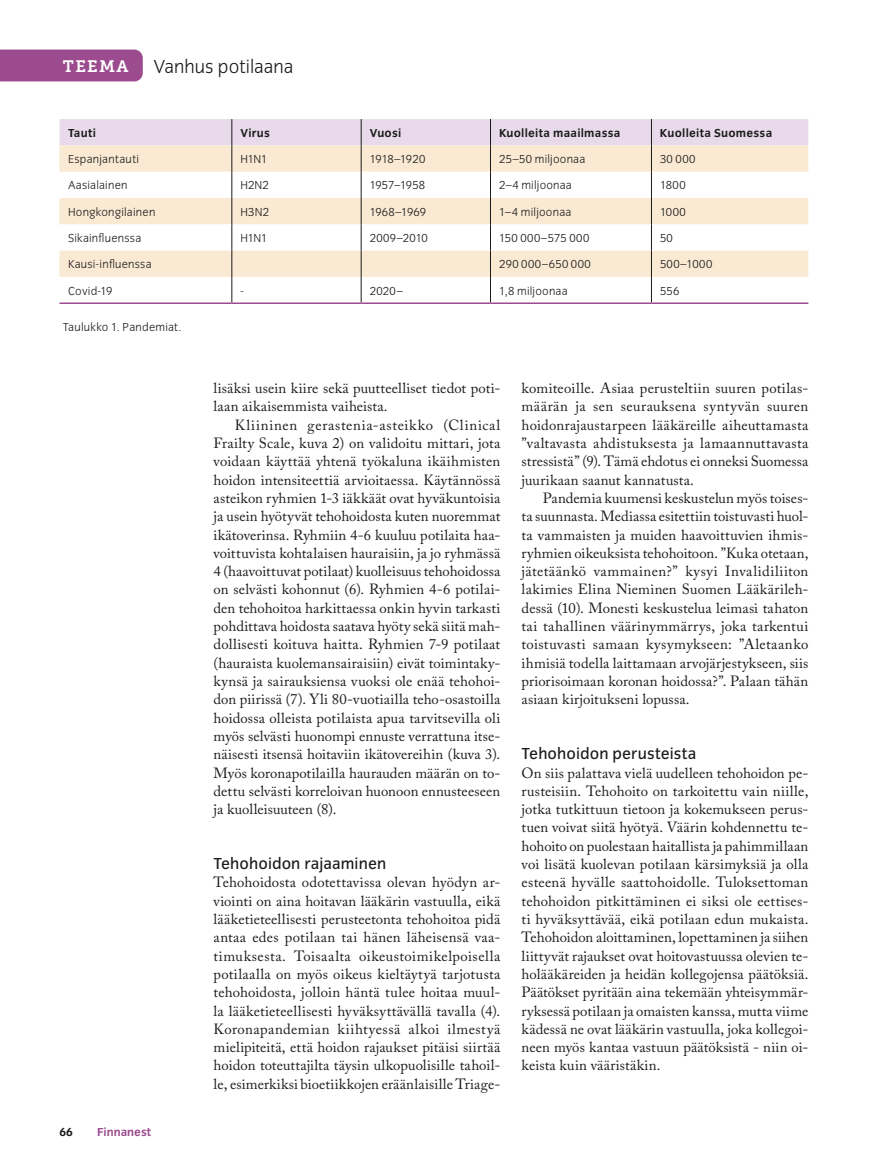
<style>
.page{position:relative;width:885px;height:1174px;background:#fff}
.page>*{position:absolute;margin:0;border:0;box-sizing:border-box;transform-origin:0 0}
.t1{font:300 19.5px "Congress Sans";color:#1b1b1a}
.t2{font:16.5px "Congress Sans";letter-spacing:.005em;color:#1b1b1a}
.t3{font:16.5px "Museo Slab 700";letter-spacing:.08em;color:#fff}
.t4{font:14.7px/18.3px "Adobe Caslon Pro";letter-spacing:.01em;color:#1b1b1a;text-align:justify}
.t5{font:300 12px "Congress Sans";letter-spacing:.02em;color:#1b1b1a}
.t6{font:700 12px "Congress Sans";letter-spacing:.02em;color:#1b1b1a}
.t7{font:300 12px "Congress Sans";letter-spacing:-.025em;color:#1b1b1a}
.t8{font:700 12px "Congress Sans";color:#9b4b8e}
</style>
<div class="page">
<svg style="left:59px;top:119px;width:749px;height:183px"></svg>
<hr style="left:59px;top:302px;width:173px;height:2px;background:#9b4b8e">
<hr style="left:232px;top:302px;width:129px;height:2px;background:#9b4b8e">
<hr style="left:361px;top:302px;width:129px;height:2px;background:#9b4b8e">
<hr style="left:490px;top:302px;width:161px;height:2px;background:#9b4b8e">
<hr style="left:651px;top:302px;width:157px;height:2px;background:#9b4b8e">
<div style="left:0;top:50px;width:143px;height:31px;background:#9b4b8e"></div>
<p class="t3" style="left:63px;top:57px;width:67px">TEEMA</p>
<h1 class="t1" style="left:153px;top:56px;width:141px">Vanhus potilaana</h1>
<p class="t6" style="left:68px;top:126px;width:29px">Tauti</p>
<p class="t6" style="left:240px;top:126px;width:31px">Virus</p>
<p class="t6" style="left:369px;top:126px;width:33px">Vuosi</p>
<p class="t6" style="left:499px;top:126px;width:123px">Kuolleita maailmassa</p>
<p class="t6" style="left:660px;top:126px;width:114px">Kuolleita Suomessa</p>
<p class="t5" style="left:68px;top:153px;width:73px">Espanjantauti</p>
<p class="t5" style="left:240px;top:153px;width:29px">H1N1</p>
<p class="t7" style="left:369px;top:153px;width:57px">1918–1920</p>
<p class="t5" style="left:499px;top:153px;width:88px">25–50 miljoonaa</p>
<p class="t5" style="left:660px;top:153px;width:37px">30 000</p>
<p class="t5" style="left:68px;top:179px;width:61px">Aasialainen</p>
<p class="t5" style="left:240px;top:179px;width:30px">H2N2</p>
<p class="t5" style="left:369px;top:179px;width:57px">1957–1958</p>
<p class="t5" style="left:499px;top:179px;width:74px">2–4 miljoonaa</p>
<p class="t5" style="left:660px;top:179px;width:27px">1800</p>
<p class="t5" style="left:68px;top:205px;width:89px">Hongkongilainen</p>
<p class="t5" style="left:240px;top:205px;width:30px">H3N2</p>
<p class="t5" style="left:369px;top:205px;width:58px">1968–1969</p>
<p class="t5" style="left:499px;top:205px;width:74px">1–4 miljoonaa</p>
<p class="t5" style="left:660px;top:205px;width:27px">1000</p>
<p class="t5" style="left:68px;top:232px;width:75px">Sikainfluenssa</p>
<p class="t5" style="left:240px;top:232px;width:29px">H1N1</p>
<p class="t5" style="left:369px;top:232px;width:60px">2009–2010</p>
<p class="t5" style="left:499px;top:232px;width:92px">150 000–575 000</p>
<p class="t5" style="left:660px;top:232px;width:14px">50</p>
<p class="t5" style="left:68px;top:258px;width:85px">Kausi-influenssa</p>
<p class="t5" style="left:499px;top:258px;width:93px">290 000–650 000</p>
<p class="t5" style="left:660px;top:258px;width:54px">500–1000</p>
<p class="t5" style="left:68px;top:284px;width:46px">Covid-19</p>
<p class="t5" style="left:240px;top:284px;width:5px">-</p>
<p class="t5" style="left:369px;top:284px;width:34px">2020–</p>
<p class="t5" style="left:499px;top:284px;width:70px">1,8 miljoonaa</p>
<p class="t5" style="left:660px;top:284px;width:21px">556</p>
<p class="t5" style="left:63px;top:320px;width:120px">Taulukko 1. Pandemiat.</p>
<p class="t6" style="left:60px;top:1125px;width:15px">66</p>
<p class="t8" style="left:97px;top:1125px;width:56px">Finnanest</p>
<p class="t4" style="left:213px;top:379px;width:288px">lisäksi usein kiire sekä puutteelliset tiedot poti&shy;laan aikaisemmista vaiheista.</p>
<p class="t4" style="left:213px;top:415px;width:288px;text-indent:21px">Kliininen gerastenia-asteikko (Clinical Frailty Scale, kuva 2) on validoitu mittari, jota voidaan käyttää yhtenä työkaluna ikäihmisten hoidon intensiteettiä arvioitaessa. Käytännössä asteikon ryhmien 1-3 iäkkäät ovat hyväkuntoisia ja usein hyötyvät tehohoidosta kuten nuoremmat ikätoverinsa. Ryhmiin 4-6 kuuluu potilaita haa&shy;voittuvista kohtalaisen hauraisiin, ja jo ryhmässä 4 (haavoittuvat potilaat) kuolleisuus tehohoidossa on selvästi kohonnut (6). Ryhmien 4-6 potilai&shy;den tehohoitoa harkittaessa onkin hyvin tarkasti pohdittava hoidosta saatava hyöty sekä siitä mah&shy;dollisesti koituva haitta. Ryhmien 7-9 potilaat (hauraista kuolemansairaisiin) eivät toimintaky&shy;kynsä ja sairauksiensa vuoksi ole enää tehohoi&shy;don piirissä (7). Yli 80-vuotiailla teho-osastoilla hoidossa olleista potilaista apua tarvitsevilla oli myös selvästi huonompi ennuste verrattuna itse&shy;näisesti itsensä hoitaviin ikätovereihin (kuva 3).<br>Myös koronapotilailla haurauden määrän on to&shy;dettu selvästi korreloivan huonoon ennusteeseen ja kuolleisuuteen (8).</p>
<p class="t2" style="left:213px;top:854px;width:174px">Tehohoidon rajaaminen</p>
<p class="t4" style="left:213px;top:873px;width:288px">Tehohoidosta odotettavissa olevan hyödyn ar&shy;viointi on aina hoitavan lääkärin vastuulla, eikä lääketieteellisesti perusteetonta tehohoitoa pidä antaa edes potilaan tai hänen läheisensä vaa&shy;timuksesta. Toisaalta oikeustoimikelpoisella potilaalla on myös oikeus kieltäytyä tarjotusta tehohoidosta, jolloin häntä tulee hoitaa muul&shy;la lääketieteellisesti hyväksyttävällä tavalla (4).<br>Koronapandemian kiihtyessä alkoi ilmestyä mielipiteitä, että hoidon rajaukset pitäisi siirtää hoidon toteuttajilta täysin ulkopuolisille tahoil&shy;le, esimerkiksi bioetiikkojen eräänlaisille Triage-</p>
<p class="t4" style="left:521px;top:379px;width:288px">komiteoille. Asiaa perusteltiin suuren potilas&shy;määrän ja sen seurauksena syntyvän suuren hoidonrajaustarpeen lääkäreille aiheuttamasta ”valtavasta ahdistuksesta ja lamaannuttavasta stressistä” (9). Tämä ehdotus ei onneksi Suomessa juurikaan saanut kannatusta.</p>
<p class="t4" style="left:521px;top:489px;width:288px;text-indent:21px">Pandemia kuumensi keskustelun myös toises&shy;ta suunnasta. Mediassa esitettiin toistuvasti huol&shy;ta vammaisten ja muiden haavoittuvien ihmis&shy;ryhmien oikeuksista tehohoitoon. ”Kuka otetaan, jätetäänkö vammainen?” kysyi Invalidiliiton lakimies Elina Nieminen Suomen Lääkärileh&shy;dessä (10). Monesti keskustelua leimasi tahaton tai tahallinen väärinymmärrys, joka tarkentui toistuvasti samaan kysymykseen: ”Aletaanko ihmisiä todella laittamaan arvojärjestykseen, siis priorisoimaan koronan hoidossa?”. Palaan tähän asiaan kirjoitukseni lopussa.</p>
<p class="t2" style="left:521px;top:744px;width:176px">Tehohoidon perusteista</p>
<p class="t4" style="left:521px;top:763px;width:288px">On siis palattava vielä uudelleen tehohoidon pe&shy;rusteisiin. Tehohoito on tarkoitettu vain niille, jotka tutkittuun tietoon ja kokemukseen perus&shy;tuen voivat siitä hyötyä. Väärin kohdennettu te&shy;hohoito on puolestaan haitallista ja pahimmillaan voi lisätä kuolevan potilaan kärsimyksiä ja olla esteenä hyvälle saattohoidolle. Tuloksettoman tehohoidon pitkittäminen ei siksi ole eettises&shy;ti hyväksyttävää, eikä potilaan edun mukaista.<br>Tehohoidon aloittaminen, lopettaminen ja siihen liittyvät rajaukset ovat hoitovastuussa olevien te&shy;holääkäreiden ja heidän kollegojensa päätöksiä.<br>Päätökset pyritään aina tekemään yhteisymmär&shy;ryksessä potilaan ja omaisten kanssa, mutta viime kädessä ne ovat lääkärin vastuulla, joka kollegoi&shy;neen myös kantaa vastuun päätöksistä - niin oi&shy;keista kuin vääristäkin.</p>
</div>
